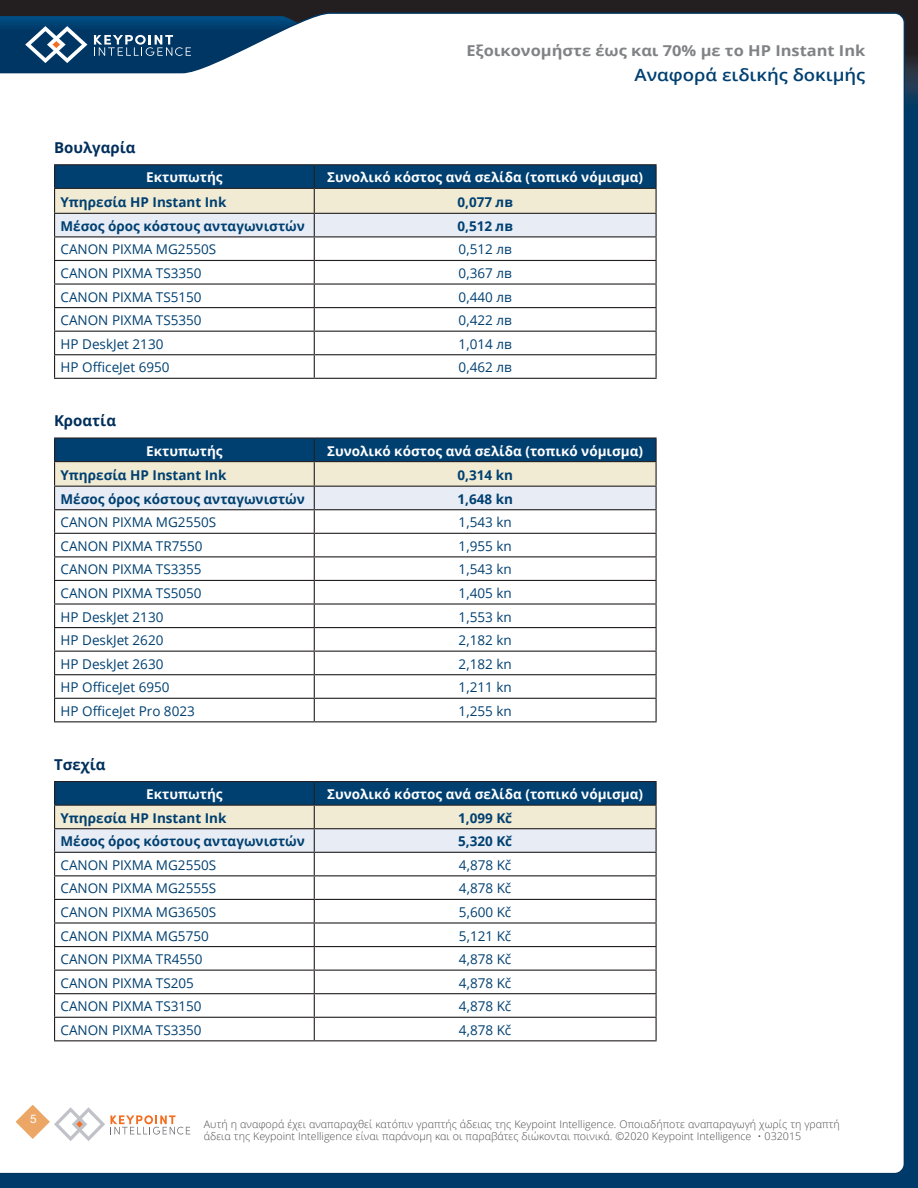
<style>
.page{position:relative;width:918px;height:1188px;background:#fff}
.page>*{position:absolute;margin:0;border:0;box-sizing:border-box;transform-origin:0 0}
.t1{font:600 16.95px "Open Sans";color:#004071;scale:1.09 1}
.t2{font:700 15px "Open Sans";color:#808285;scale:1.09 1}
.CTR_TABLE_HEAD_LEFT{font:700 15px "Open Sans";color:#002f5b}
.CTR_TABLE_TITLE{font:13.5px "Open Sans";color:#004071}
.CTR_TABLE_TITLE-2{font:700 13.5px "Open Sans";color:#004071}
.CTR_TABLE_HEAD_WHITE{font:700 13.5px "Open Sans";color:#fff}
.t3{font:11.85px "Helvetica Neue LT Pro";color:#fff}
.t4{font:300 10.5px/12px "Open Sans";color:#4b4c4d}
</style>
<div class="page">
<div style="left:0;top:60px;width:918px;height:1128px;background:#003a6a"></div>
<div style="left:0;top:0;width:918px;height:72px;background:#231f20"></div>
<svg style="left:906px;top:58px;width:12px;height:42px"></svg>
<div style="left:0;top:12px;width:906px;height:1161px;background:#fff"></div>
<svg style="left:0;top:16px;width:353px;height:69px;background:#7292ac"></svg>
<svg style="left:9px;top:1098px;width:181px;height:47px;background:#f7eee7"></svg>
<hr style="left:54px;top:164px;width:260px;height:1px;background:#231f20">
<hr style="left:314px;top:164px;width:343px;height:1px;background:#231f20">
<svg style="left:54px;top:165px;width:603px;height:213px;background:#d5dbde"></svg>
<hr style="left:54px;top:378px;width:260px;height:1px;background:#231f20">
<hr style="left:314px;top:378px;width:343px;height:1px;background:#231f20">
<hr style="left:54px;top:437px;width:260px;height:2px;background:#231f20">
<hr style="left:314px;top:437px;width:343px;height:2px;background:#231f20">
<svg style="left:54px;top:438px;width:603px;height:283px;background:#dce1e3"></svg>
<hr style="left:54px;top:721px;width:260px;height:1px;background:#231f20">
<hr style="left:314px;top:721px;width:343px;height:1px;background:#231f20">
<hr style="left:54px;top:781px;width:260px;height:1px;background:#231f20">
<hr style="left:314px;top:781px;width:343px;height:1px;background:#231f20">
<svg style="left:54px;top:782px;width:603px;height:258px;background:#dadfe2"></svg>
<hr style="left:54px;top:1040px;width:260px;height:1px;background:#231f20">
<hr style="left:314px;top:1040px;width:343px;height:1px;background:#231f20">
<p class="CTR_TABLE_HEAD_LEFT" style="left:54px;top:137px;width:83px">Βουλγαρία</p>
<p class="t2" style="left:466px;top:40px;width:368px">Εξοικονομήστε έως και 70% με το HP Instant Ink</p>
<p class="t1" style="left:634px;top:63px;width:213px">Αναφορά ειδικής δοκιμής</p>
<p class="CTR_TABLE_HEAD_WHITE" style="left:146px;top:168px;width:78px">Εκτυπωτής</p>
<p class="CTR_TABLE_HEAD_WHITE" style="left:327px;top:168px;width:317px">Συνολικό κόστος ανά σελίδα (τοπικό νόμισμα)</p>
<p class="CTR_TABLE_TITLE-2" style="left:61px;top:192px;width:167px">Υπηρεσία HP Instant Ink</p>
<p class="CTR_TABLE_TITLE-2" style="left:457px;top:192px;width:57px">0,077 лв</p>
<p class="CTR_TABLE_TITLE-2" style="left:61px;top:216px;width:246px">Μέσος όρος κόστους ανταγωνιστών</p>
<p class="CTR_TABLE_TITLE-2" style="left:457px;top:216px;width:57px">0,512 лв</p>
<p class="CTR_TABLE_TITLE" style="left:61px;top:240px;width:157px">CANON PIXMA MG2550S</p>
<p class="CTR_TABLE_TITLE" style="left:459px;top:240px;width:55px">0,512 лв</p>
<p class="CTR_TABLE_TITLE" style="left:61px;top:264px;width:143px">CANON PIXMA TS3350</p>
<p class="CTR_TABLE_TITLE" style="left:459px;top:264px;width:55px">0,367 лв</p>
<p class="CTR_TABLE_TITLE" style="left:61px;top:287px;width:143px">CANON PIXMA TS5150</p>
<p class="CTR_TABLE_TITLE" style="left:459px;top:287px;width:55px">0,440 лв</p>
<p class="CTR_TABLE_TITLE" style="left:61px;top:311px;width:143px">CANON PIXMA TS5350</p>
<p class="CTR_TABLE_TITLE" style="left:459px;top:311px;width:55px">0,422 лв</p>
<p class="CTR_TABLE_TITLE" style="left:61px;top:335px;width:104px">HP DeskJet 2130</p>
<p class="CTR_TABLE_TITLE" style="left:459px;top:335px;width:55px">1,014 лв</p>
<p class="CTR_TABLE_TITLE" style="left:61px;top:358px;width:111px">HP OfficeJet 6950</p>
<p class="CTR_TABLE_TITLE" style="left:459px;top:358px;width:55px">0,462 лв</p>
<p class="CTR_TABLE_HEAD_LEFT" style="left:54px;top:410px;width:64px">Κροατία</p>
<p class="CTR_TABLE_HEAD_WHITE" style="left:146px;top:441px;width:78px">Εκτυπωτής</p>
<p class="CTR_TABLE_HEAD_WHITE" style="left:327px;top:441px;width:317px">Συνολικό κόστος ανά σελίδα (τοπικό νόμισμα)</p>
<p class="CTR_TABLE_TITLE-2" style="left:61px;top:465px;width:167px">Υπηρεσία HP Instant Ink</p>
<p class="CTR_TABLE_TITLE-2" style="left:457px;top:465px;width:57px">0,314 kn</p>
<p class="CTR_TABLE_TITLE-2" style="left:61px;top:489px;width:246px">Μέσος όρος κόστους ανταγωνιστών</p>
<p class="CTR_TABLE_TITLE-2" style="left:457px;top:489px;width:57px">1,648 kn</p>
<p class="CTR_TABLE_TITLE" style="left:61px;top:513px;width:157px">CANON PIXMA MG2550S</p>
<p class="CTR_TABLE_TITLE" style="left:459px;top:513px;width:55px">1,543 kn</p>
<p class="CTR_TABLE_TITLE" style="left:61px;top:537px;width:144px">CANON PIXMA TR7550</p>
<p class="CTR_TABLE_TITLE" style="left:459px;top:537px;width:55px">1,955 kn</p>
<p class="CTR_TABLE_TITLE" style="left:61px;top:560px;width:143px">CANON PIXMA TS3355</p>
<p class="CTR_TABLE_TITLE" style="left:459px;top:560px;width:55px">1,543 kn</p>
<p class="CTR_TABLE_TITLE" style="left:61px;top:584px;width:143px">CANON PIXMA TS5050</p>
<p class="CTR_TABLE_TITLE" style="left:459px;top:584px;width:55px">1,405 kn</p>
<p class="CTR_TABLE_TITLE" style="left:61px;top:607px;width:104px">HP DeskJet 2130</p>
<p class="CTR_TABLE_TITLE" style="left:459px;top:607px;width:55px">1,553 kn</p>
<p class="CTR_TABLE_TITLE" style="left:61px;top:631px;width:104px">HP DeskJet 2620</p>
<p class="CTR_TABLE_TITLE" style="left:459px;top:631px;width:55px">2,182 kn</p>
<p class="CTR_TABLE_TITLE" style="left:61px;top:655px;width:104px">HP DeskJet 2630</p>
<p class="CTR_TABLE_TITLE" style="left:459px;top:655px;width:55px">2,182 kn</p>
<p class="CTR_TABLE_TITLE" style="left:61px;top:678px;width:111px">HP OfficeJet 6950</p>
<p class="CTR_TABLE_TITLE" style="left:459px;top:678px;width:55px">1,211 kn</p>
<p class="CTR_TABLE_TITLE" style="left:61px;top:702px;width:136px">HP OfficeJet Pro 8023</p>
<p class="CTR_TABLE_TITLE" style="left:459px;top:702px;width:55px">1,255 kn</p>
<p class="CTR_TABLE_HEAD_LEFT" style="left:54px;top:754px;width:53px">Τσεχία</p>
<p class="CTR_TABLE_HEAD_WHITE" style="left:146px;top:785px;width:78px">Εκτυπωτής</p>
<p class="CTR_TABLE_HEAD_WHITE" style="left:327px;top:785px;width:317px">Συνολικό κόστος ανά σελίδα (τοπικό νόμισμα)</p>
<p class="CTR_TABLE_TITLE-2" style="left:61px;top:808px;width:167px">Υπηρεσία HP Instant Ink</p>
<p class="CTR_TABLE_TITLE-2" style="left:458px;top:808px;width:56px">1,099 Kč</p>
<p class="CTR_TABLE_TITLE-2" style="left:61px;top:832px;width:246px">Μέσος όρος κόστους ανταγωνιστών</p>
<p class="CTR_TABLE_TITLE-2" style="left:458px;top:832px;width:56px">5,320 Kč</p>
<p class="CTR_TABLE_TITLE" style="left:61px;top:856px;width:157px">CANON PIXMA MG2550S</p>
<p class="CTR_TABLE_TITLE" style="left:459px;top:856px;width:54px">4,878 Kč</p>
<p class="CTR_TABLE_TITLE" style="left:61px;top:879px;width:157px">CANON PIXMA MG2555S</p>
<p class="CTR_TABLE_TITLE" style="left:459px;top:879px;width:54px">4,878 Kč</p>
<p class="CTR_TABLE_TITLE" style="left:61px;top:903px;width:157px">CANON PIXMA MG3650S</p>
<p class="CTR_TABLE_TITLE" style="left:459px;top:903px;width:54px">5,600 Kč</p>
<p class="CTR_TABLE_TITLE" style="left:61px;top:926px;width:150px">CANON PIXMA MG5750</p>
<p class="CTR_TABLE_TITLE" style="left:459px;top:926px;width:54px">5,121 Kč</p>
<p class="CTR_TABLE_TITLE" style="left:61px;top:950px;width:144px">CANON PIXMA TR4550</p>
<p class="CTR_TABLE_TITLE" style="left:459px;top:950px;width:54px">4,878 Kč</p>
<p class="CTR_TABLE_TITLE" style="left:61px;top:974px;width:135px">CANON PIXMA TS205</p>
<p class="CTR_TABLE_TITLE" style="left:459px;top:974px;width:54px">4,878 Kč</p>
<p class="CTR_TABLE_TITLE" style="left:61px;top:997px;width:143px">CANON PIXMA TS3150</p>
<p class="CTR_TABLE_TITLE" style="left:459px;top:997px;width:54px">4,878 Kč</p>
<p class="CTR_TABLE_TITLE" style="left:61px;top:1021px;width:143px">CANON PIXMA TS3350</p>
<p class="CTR_TABLE_TITLE" style="left:459px;top:1021px;width:54px">4,878 Kč</p>
<p class="t3" style="left:30px;top:1111px;width:8px">5</p>
<p class="t4" style="left:204px;top:1118px;width:637px">Αυτή η αναφορά έχει αναπαραχθεί κατόπιν γραπτής άδειας της Keypoint Intelligence. Οποιαδήποτε αναπαραγωγή χωρίς τη γραπτή άδεια της Keypoint Intelligence είναι παράνομη και οι παραβάτες διώκονται ποινικά. ©2020 Keypoint Intelligence • 032015</p>
</div>
